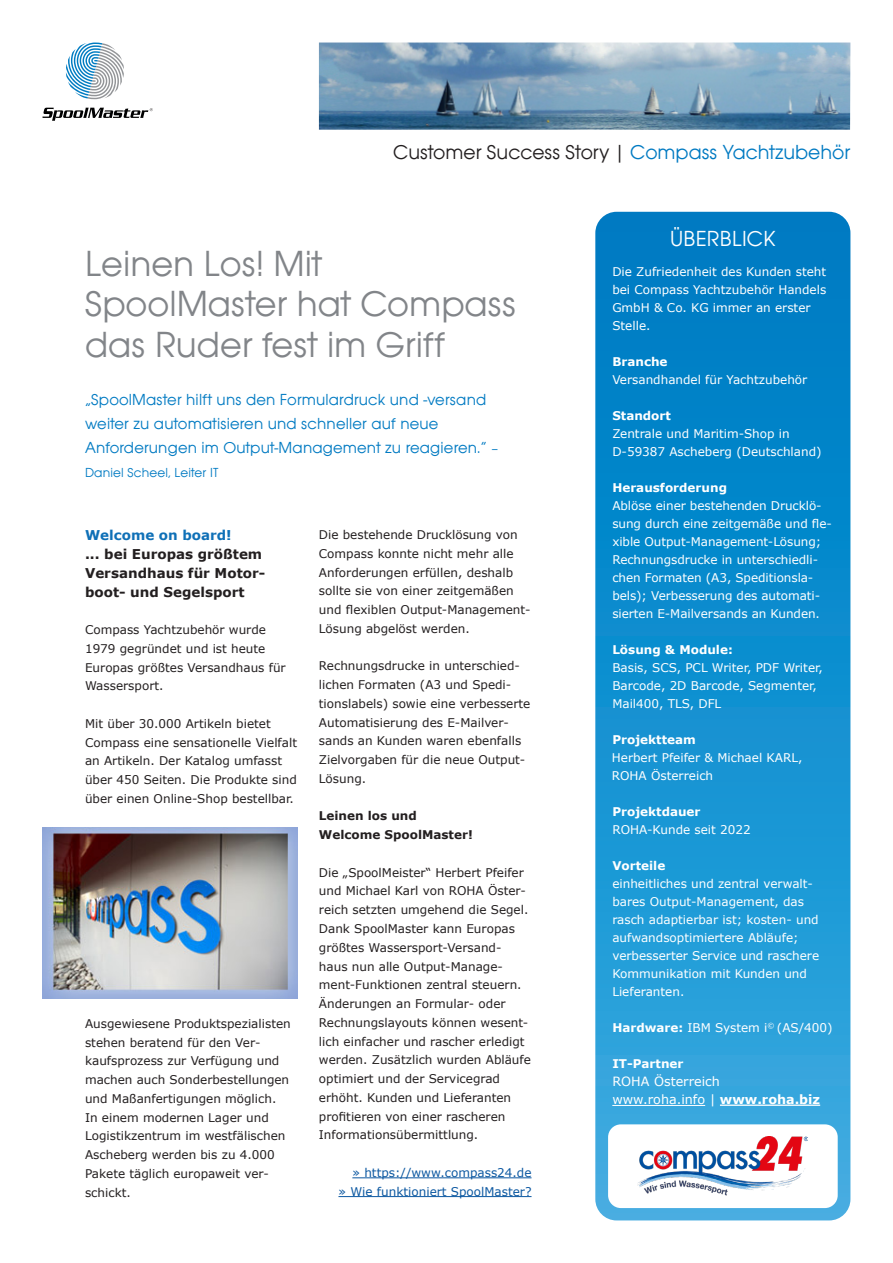
<style>
.page{position:relative;width:893px;height:1263px;background:#fff}
.page>*{position:absolute;margin:0;border:0;box-sizing:border-box;transform-origin:0 0}
.t1{font:37.5px/40.5px "Avant Gar Got Itc TEE";color:#828589}
.t2{font:22.5px "Avant Gar Got Itc TEE";letter-spacing:.01em;color:#fff}
.t3{font:21px "Avant Gar Got Itc TEE";color:#231f20}
.t4{font:16.5px/24px "Avant Gar Got Itc TEE";letter-spacing:.01em;color:#007ac2}
.t5{font:700 13.5px/18.8px "Verdana";color:#231f20}
.t6{font:13.5px "Avant Gar Got Itc TEE";letter-spacing:.01em;color:#007ac2}
.t7{font:700 13.5px "Verdana";color:#0f70b7}
.t8{font:12.75px "Verdana";color:#fff}
.t9{font:12px/18.8px "Verdana";color:#231f20}
.t10{font:12px/18px "Verdana";color:#fff}
.t11{font:700 12px "Verdana";color:#fff}
.t12{font:12px "Verdana";color:#0c58a1}
.t13{font:700 12px "Verdana";color:#231f20}
.s1{color:#007ac2}
.s2{font-size:13.5px}
.s3{font-weight:700}
</style>
<div class="page">
<img style="left:319px;top:43px;width:531px;height:87px">
<svg style="left:66px;top:43px;width:58px;height:56px"></svg>
<svg style="left:43px;top:108px;width:110px;height:13px"></svg>
<svg style="left:595px;top:212px;width:255px;height:1008px;background:#1390d0"></svg>
<hr style="left:612px;top:1105px;width:93px;height:1px;background:#fff">
<hr style="left:720px;top:1104px;width:100px;height:2px;background:#fff">
<div style="left:608px;top:1124px;width:230px;height:84px;background:#fff;border-radius:13px"></div>
<hr style="left:352px;top:1177px;width:179px;height:1px;background:#0c58a1">
<hr style="left:338px;top:1196px;width:193px;height:1px;background:#0c58a1">
<img style="left:43px;top:827px;width:255px;height:171px">
<img style="left:637px;top:1137px;width:170px;height:59px">
<p class="t3" style="left:393px;top:140px;width:459px">Customer Success Story | <span class="s1">Compass Yachtzubehör</span></p>
<p class="t1" style="left:85px;top:243px;width:433px">Leinen Los! Mit<br>SpoolMaster hat Compass das Ruder fest im Griff</p>
<p class="t4" style="left:85px;top:388px;width:415px">„SpoolMaster hilft uns den Formulardruck und -versand weiter zu automatisieren und schneller auf neue<br>Anforderungen im Output-Management zu reagieren.“ <span class="s2">–</span></p>
<p class="t6" style="left:85px;top:465px;width:135px">Daniel Scheel, Leiter IT</p>
<p class="t7" style="left:85px;top:526px;width:148px">Welcome on board!</p>
<p class="t5" style="left:85px;top:544px;width:182px">... bei Europas größtem<br>Versandhaus für Motor&shy;boot- und Segelsport</p>
<p class="t9" style="left:85px;top:620px;width:202px">Compass Yachtzubehör wurde<br>1979 gegründet und ist heute<br>Europas größtes Versandhaus für<br>Wassersport.</p>
<p class="t9" style="left:85px;top:714px;width:214px">Mit über 30.000 Artikeln bietet Compass eine sensationelle Vielfalt an Artikeln. Der Katalog umfasst über 450 Seiten. Die Produkte sind über einen Online-Shop bestellbar.</p>
<p class="t9" style="left:85px;top:1014px;width:207px">Ausgewiesene Produktspezialisten stehen beratend für den Ver&shy;kaufsprozess zur Verfügung und machen auch Sonderbestellungen und Maßanfertigungen möglich.<br>In einem modernen Lager und<br>Logistikzentrum im westfälischen<br>Ascheberg werden bis zu 4.000<br>Pakete täglich europaweit ver&shy;schickt.</p>
<p class="t9" style="left:319px;top:525px;width:213px">Die bestehende Drucklösung von<br>Compass konnte nicht mehr alle<br>Anforderungen erfüllen, deshalb sollte sie von einer zeitgemäßen und flexiblen Output-Management-<br>Lösung abgelöst werden.</p>
<p class="t9" style="left:319px;top:657px;width:213px">Rechnungsdrucke in unterschied&shy;lichen Formaten (A3 und Spedi&shy;tionslabels) sowie eine verbesserte<br>Automatisierung des E-Mailver&shy;sands an Kunden waren ebenfalls<br>Zielvorgaben für die neue Output-<br>Lösung.</p>
<p class="t13" style="left:319px;top:808px;width:99px">Leinen los und</p>
<p class="t13" style="left:319px;top:826px;width:155px">Welcome SpoolMaster!</p>
<p class="t9" style="left:319px;top:863px;width:214px">Die „SpoolMeister“ Herbert Pfeifer und Michael Karl von ROHA Öster&shy;reich setzten umgehend die Segel.<br>Dank SpoolMaster kann Europas größtes Wassersport-Versand&shy;haus nun alle Output-Manage&shy;ment-Funktionen zentral steuern.<br>Änderungen an Formular- oder<br>Rechnungslayouts können wesent&shy;lich einfacher und rascher erledigt werden. Zusätzlich wurden Abläufe optimiert und der Servicegrad erhöht. Kunden und Lieferanten profitieren von einer rascheren<br>Informationsübermittlung.</p>
<p class="t12" style="left:352px;top:1164px;width:181px">» https://www.compass24.de</p>
<p class="t12" style="left:338px;top:1183px;width:195px">» Wie funktioniert SpoolMaster?</p>
<p class="t2" style="left:670px;top:225px;width:107px">ÜBERBLICK</p>
<p class="t10" style="left:612px;top:263px;width:215px">Die Zufriedenheit des Kunden steht bei Compass Yachtzubehör Handels<br>GmbH &amp; Co. KG immer an erster<br>Stelle.</p>
<p class="t11" style="left:612px;top:353px;width:57px">Branche</p>
<p class="t10" style="left:612px;top:371px;width:196px">Versandhandel für Yachtzubehör</p>
<p class="t11" style="left:612px;top:407px;width:60px">Standort</p>
<p class="t10" style="left:612px;top:425px;width:179px">Zentrale und Maritim-Shop in</p>
<p class="t10" style="left:612px;top:443px;width:211px">D-59387 Ascheberg (Deutschland)</p>
<p class="t11" style="left:612px;top:479px;width:116px">Herausforderung</p>
<p class="t10" style="left:612px;top:497px;width:221px">Ablöse einer bestehenden Drucklö&shy;sung durch eine zeitgemäße und fle&shy;xible Output-Management-Lösung; Rechnungsdrucke in unterschiedli&shy;chen Formaten (A3, Speditionsla&shy;bels); Verbesserung des automati&shy;sierten E-Mailversands an Kunden.</p>
<p class="t11" style="left:612px;top:641px;width:122px">Lösung &amp; Module:</p>
<p class="t10" style="left:612px;top:659px;width:212px">Basis, SCS, PCL Writer, PDF Writer,<br>Barcode, 2D Barcode, Segmenter,<br>Mail400, TLS, DFL</p>
<p class="t11" style="left:612px;top:731px;width:85px">Projektteam</p>
<p class="t10" style="left:612px;top:749px;width:192px">Herbert Pfeifer &amp; Michael KARL,<br>ROHA Österreich</p>
<p class="t11" style="left:612px;top:803px;width:90px">Projektdauer</p>
<p class="t10" style="left:612px;top:821px;width:140px">ROHA-Kunde seit 2022</p>
<p class="t11" style="left:612px;top:857px;width:54px">Vorteile</p>
<p class="t10" style="left:612px;top:875px;width:208px">einheitliches und zentral verwalt&shy;bares Output-Management, das rasch adaptierbar ist; kosten- und aufwandsoptimiertere Abläufe; verbesserter Service und raschere<br>Kommunikation mit Kunden und<br>Lieferanten.</p>
<p class="t10" style="left:612px;top:1019px;width:222px"><span class="s3">Hardware:</span> IBM System i<sup>©</sup> (AS/400)</p>
<p class="t11" style="left:612px;top:1055px;width:73px">IT-Partner</p>
<p class="t8" style="left:612px;top:1073px;width:109px">ROHA Österreich</p>
<p class="t8" style="left:612px;top:1091px;width:209px">www.roha.info | <span class="s3">www.roha.biz</span></p>
</div>
